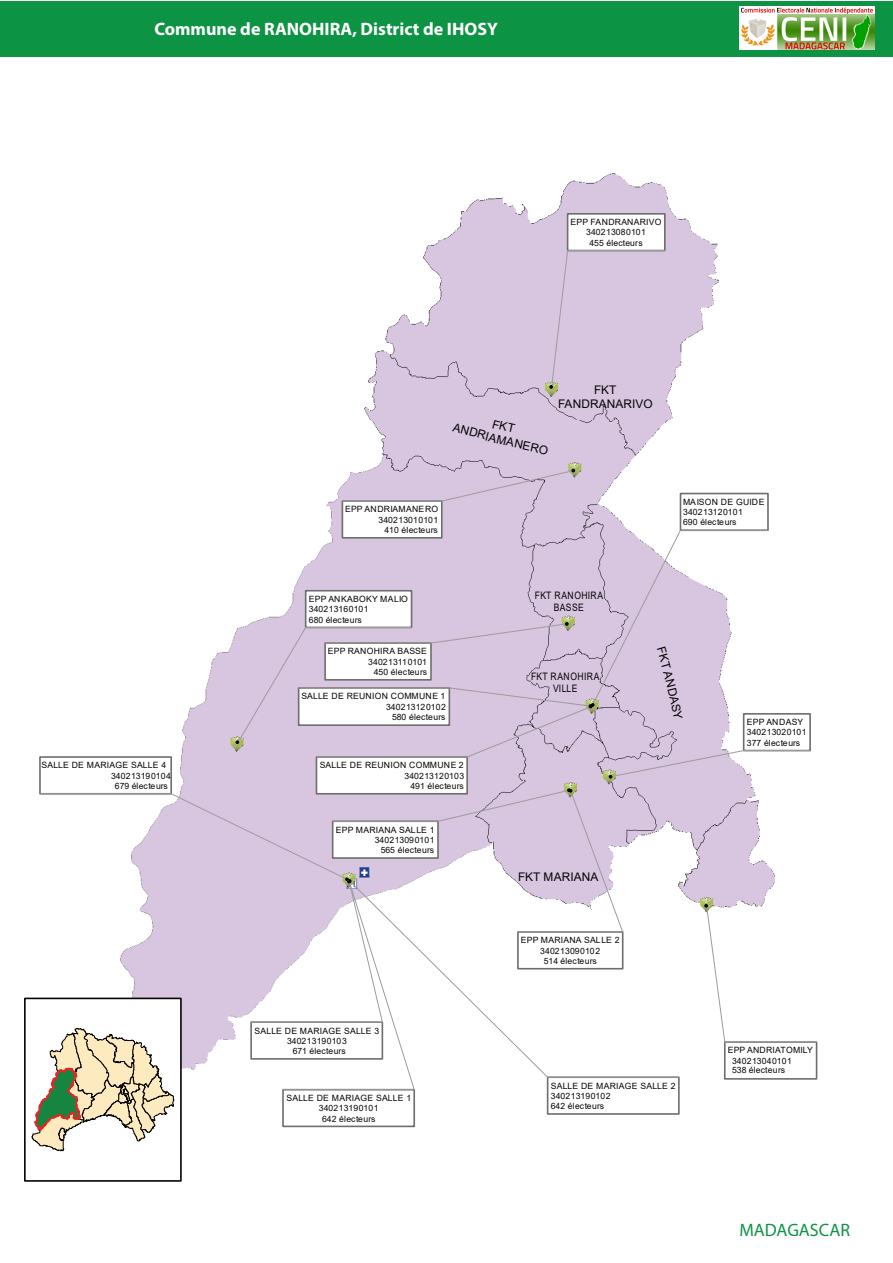
<style>
.page{position:relative;width:893px;height:1263px;background:#fff}
.page>*{position:absolute;margin:0;border:0;box-sizing:border-box;transform-origin:0 0}
.t1{font:700 18px "Myriad Pro";color:#fff}
.t2{font:18px "Myriad Pro";color:#0d9344}
.t3{font:11.85px/14.1px "Arial";letter-spacing:.005em;color:#050504;text-align:center}
.t4{font:10.2px/11.9px "Arial";letter-spacing:.035em;color:#050504;text-align:center;scale:.84 1}
.t5{font:8.7px/10.2px "Arial";letter-spacing:.005em;color:#050505}
.t6{font:8.7px/10.2px "Arial";letter-spacing:.02em;color:#050504;text-align:right}
.s1{color:#050504}
</style>
<div class="page">
<div style="left:0;top:1px;width:893px;height:55px;background:#0d9344"></div>
<img style="left:739px;top:7px;width:135px;height:43px">
<img style="left:179px;top:173px;width:639px;height:907px">
<div style="left:680px;top:493px;width:89px;height:38px;background:#fff;border:2px solid #6f6e6f"></div>
<div style="left:316px;top:756px;width:152px;height:38px;background:#fff;border:2px solid #6f6e6f"></div>
<div style="left:567px;top:213px;width:99px;height:38px;background:#fff;border:2px solid #6f6e6f"></div>
<div style="left:550px;top:250px;width:115px;height:139px;background:#d8c5e0"></div>
<div style="left:342px;top:500px;width:101px;height:39px;background:#fff;border:2px solid #6f6e6f"></div>
<svg style="left:342px;top:469px;width:233px;height:33px;background:#d3c2db"></svg>
<div style="left:547px;top:1076px;width:133px;height:39px;background:#fff;border:2px solid #6f6e6f"></div>
<svg style="left:623px;top:879px;width:56px;height:199px"></svg>
<div style="left:39px;top:756px;width:133px;height:38px;background:#fff;border:2px solid #6f6e6f"></div>
<div style="left:724px;top:1041px;width:93px;height:39px;background:#fff;border:2px solid #6f6e6f"></div>
<svg style="left:705px;top:904px;width:112px;height:139px"></svg>
<svg style="left:31px;top:789px;width:592px;height:362px"></svg>
<div style="left:24px;top:997px;width:158px;height:185px;border:2px solid #050504"></div>
<svg style="left:236px;top:530px;width:575px;height:248px"></svg>
<svg style="left:492px;top:420px;width:23px;height:25px"></svg>
<h1 class="t1" style="left:154px;top:17px;width:345px">Commune de RANOHIRA, District de IHOSY</h1>
<p class="t5" style="left:42px;top:760px;width:126px">SALLE DE MARIAGE SALLE 4</p>
<p class="t5" style="left:111px;top:770px;width:61px">340213190104</p>
<p class="t5" style="left:115px;top:781px;width:54px">679 électeurs</p>
<p class="t5" style="left:571px;top:217px;width:92px;text-align:center">EPP FANDRANARIVO<br>340213080101<br>455 électeurs</p>
<h2 class="t3" style="left:455px;top:420px;width:46px;rotate:15deg">ANDRIA</h2>
<h2 class="t3" style="left:508px;top:435px;width:44px;rotate:12deg">ANERO</h2>
<h2 class="t3" style="left:558px;top:383px;width:96px">FKT<br>FANDRANARIVO</h2>
<p class="t5" style="left:345px;top:504px;width:95px;text-align:right">EPP ANDRIAMANERO<br>340213010101<br>410 électeurs</p>
<p class="t5" style="left:309px;top:594px;width:101px">EPP ANKABOKY MALIO<br>340213160101<br>680 électeurs</p>
<p class="t4" style="left:535px;top:590px;width:83px">FKT RANOHIRA<br>BASSE</p>
<p class="t5" style="left:328px;top:646px;width:101px;text-align:right">EPP RANOHIRA BASSE<br>340213110101<br>450 électeurs</p>
<p class="t5" style="left:301px;top:691px;width:146px;text-align:right">SALLE DE REUNION COMMUNE 1<br>340213120102<br>580 électeurs</p>
<p class="t6" style="left:320px;top:760px;width:146px">SALLE DE REUNION COMMUNE 2<br>340213120103<br>491 électeurs</p>
<p class="t5" style="left:336px;top:824px;width:100px;text-align:right">EPP MARIANA SALLE 1<br>340213090101<br>565 électeurs</p>
<p class="t4" style="left:531px;top:671px;width:83px">FKT RANOHIRA<br>VILLE</p>
<h2 class="t3" style="left:518px;top:870px;width:82px">FKT MARIANA</h2>
<p class="t5" style="left:521px;top:935px;width:100px;text-align:center">EPP MARIANA SALLE 2<br>340213090102<br>514 électeurs</p>
<p class="t5" style="left:683px;top:497px;width:83px">MAISON DE GUIDE<br>340213120101<br>690 électeurs</p>
<p class="t5" style="left:747px;top:717px;width:61px">EPP ANDASY<br>340213020101<br>377 électeurs</p>
<p class="t5" style="left:255px;top:1025px;width:126px;text-align:center"><span class="s1">SALLE</span> DE MARIAGE SALLE 3<br>340213190103<br>671 électeurs</p>
<p class="t5" style="left:286px;top:1093px;width:126px;text-align:center">SALLE DE MARIAGE SALLE 1<br>340213190101<br>642 électeurs</p>
<p class="t5" style="left:551px;top:1080px;width:126px">SALLE DE MARIAGE SALLE 2<br>340213190102<br>642 électeurs</p>
<p class="t5" style="left:732px;top:1045px;width:82px;text-indent:-4px">EPP ANDRIATOMILY<br>340213040101<br>538 électeurs</p>
<h1 class="t2" style="left:739px;top:1219px;width:112px">MADAGASCAR</h1>
</div>
